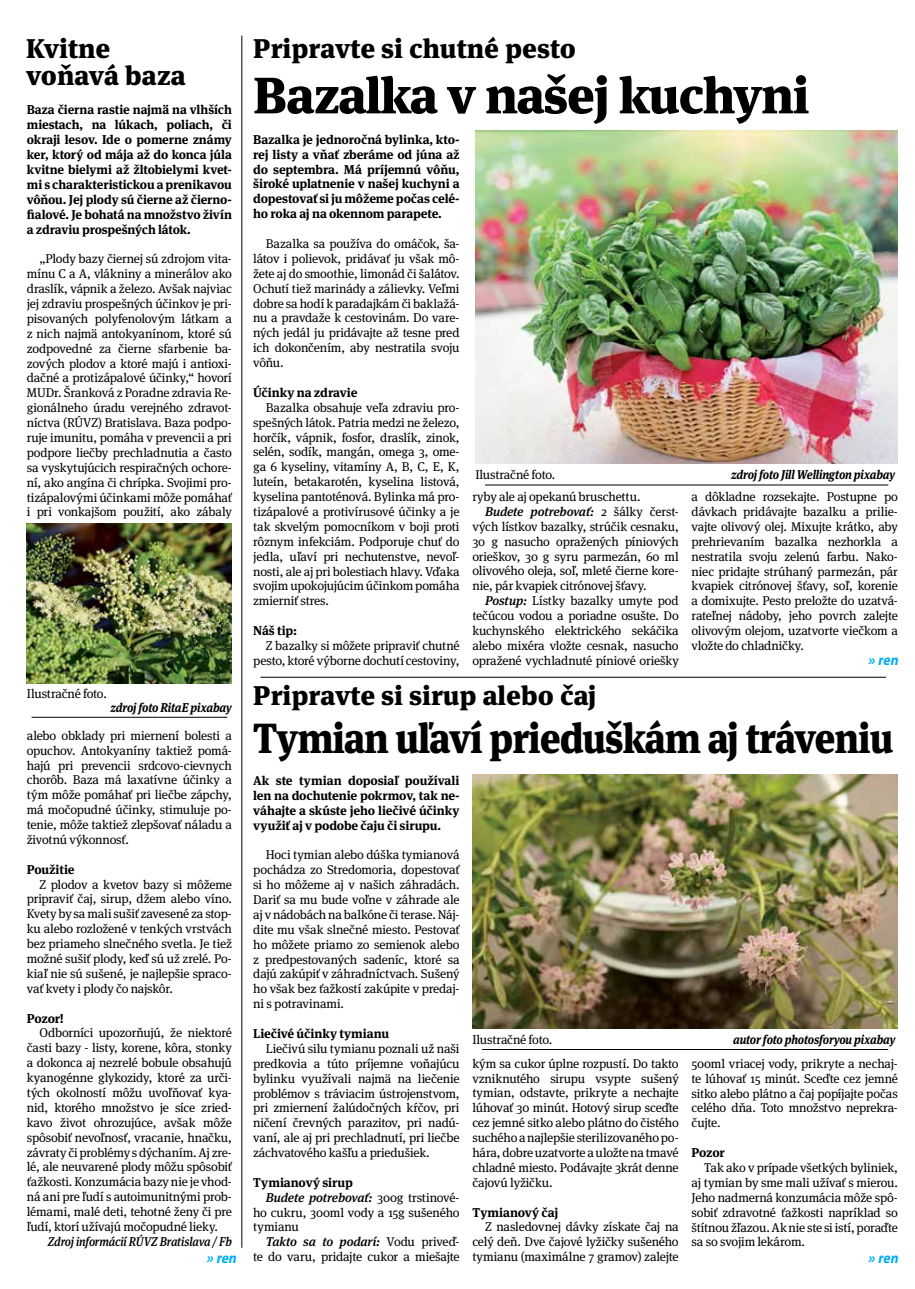
<style>
.page{position:relative;width:915px;height:1289px;background:#fff}
.page>*{position:absolute;margin:0;border:0;box-sizing:border-box;transform-origin:0 0}
.t1{font:900 51px "Meta Serif Pro";letter-spacing:-.025em;color:#000}
.t2{font:900 42px "Meta Serif Pro";letter-spacing:-.025em;color:#000;scale:.91 1}
.t3{font:900 27px/27px "Meta Serif Pro";color:#000}
.t4{font:italic 700 15px "Myriad Pro";color:#00aeef}
.t5{font:12.75px/14.9px "Meta Serif Pro";letter-spacing:-.015em;color:#000;text-align:justify}
.t6{font:700 12.75px/14.9px "Meta Serif Pro";letter-spacing:-.01em;color:#000;text-align:justify}
.t7{font:italic 500 12.75px "Meta Serif Pro";letter-spacing:-.015em;color:#000}
.t8{font:italic 700 12.75px "Meta Serif Pro";letter-spacing:-.015em;color:#000;scale:.9 1}
.t9{font:italic 500 12.75px "Meta Serif Pro";letter-spacing:-.015em;color:#000;scale:.9 1}
.s1{font-weight:400;font-style:normal}
.s2{font-weight:500;font-style:italic}
</style>
<div class="page">
<img style="left:475px;top:131px;width:422px;height:333px">
<hr style="left:485px;top:484px;width:403px;height:1px;background:#000">
<hr style="left:241px;top:35px;width:1px;height:1212px;background:#000">
<img style="left:27px;top:523px;width:205px;height:160px">
<hr style="left:32px;top:717px;width:195px;height:1px;background:#000">
<hr style="left:260px;top:677px;width:625px;height:1px;background:#000">
<hr style="left:482px;top:1049px;width:405px;height:1px;background:#000">
<img style="left:472px;top:774px;width:425px;height:254px">
<h3 class="t3" style="left:26px;top:32px;width:161px">Kvitne voňavá baza</h3>
<p class="t6" style="left:27px;top:101px;width:206px">Baza čierna rastie najmä na vlhších miestach, na lúkach, poliach, či okraji lesov. Ide o pomerne známy ker, ktorý od mája až do konca júla kvitne bielymi až žltobielymi kvet&shy;mi s charakteristickou a prenikavou vôňou. Jej plody sú čierne až čierno&shy;fialové. Je bohatá na množstvo živín a zdraviu prospešných látok.</p>
<p class="t5" style="left:27px;top:251px;width:206px;text-indent:13px">„Plody bazy čiernej sú zdrojom vita&shy;mínu C a A, vlákniny a minerálov ako draslík, vápnik a železo. Avšak najviac jej zdraviu prospešných účinkov je pri&shy;pisovaných polyfenolovým látkam a z nich najmä antokyanínom, ktoré sú zodpovedné za čierne sfarbenie ba&shy;zových plodov a ktoré majú i antioxi&shy;dačné a protizápalové účinky,“ hovorí MUDr. Šranková z Poradne zdravia Re&shy;gionálneho úradu verejného zdravot&shy;níctva (RÚVZ) Bratislava. Baza podpo&shy;ruje imunitu, pomáha v prevencii a pri podpore liečby prechladnutia a často sa vyskytujúcich respiračných ochore&shy;ní, ako angína či chrípka. Svojimi pro&shy;tizápalovými účinkami môže pomáhať i pri vonkajšom použití, ako zábaly</p>
<h3 class="t3" style="left:253px;top:32px;width:324px">Pripravte si chutné pesto</h3>
<h1 class="t1" style="left:253px;top:53px;width:557px">Bazalka v našej kuchyni</h1>
<p class="t6" style="left:253px;top:131px;width:208px">Bazalka je jednoročná bylinka, kto&shy;rej listy a vňať zberáme od júna až do septembra. Má príjemnú vôňu, široké uplatnenie v našej kuchyni a dopestovať si ju môžeme počas celé&shy;ho roka aj na okennom parapete.</p>
<p class="t5" style="left:253px;top:235px;width:208px;text-indent:13px">Bazalka sa používa do omáčok, ša&shy;látov i polievok, pridávať ju však mô&shy;žete aj do smoothie, limonád či šalátov.<br>Ochutí tiež marinády a zálievky. Veľmi dobre sa hodí k paradajkám či baklažá&shy;nu a pravdaže k cestovinám. Do vare&shy;ných jedál ju pridávajte až tesne pred ich dokončením, aby nestratila svoju vôňu.</p>
<p class="t6" style="left:253px;top:384px;width:106px">Účinky na zdravie</p>
<p class="t5" style="left:253px;top:399px;width:208px;text-indent:13px">Bazalka obsahuje veľa zdraviu pro&shy;spešných látok. Patria medzi ne železo, horčík, vápnik, fosfor, draslík, zinok, selén, sodík, mangán, omega 3, ome&shy;ga 6 kyseliny, vitamíny A, B, C, E, K, luteín, betakarotén, kyselina listová, kyselina pantoténová. Bylinka má pro&shy;tizápalové a protivírusové účinky a je tak skvelým pomocníkom v boji proti rôznym infekciám. Podporuje chuť do jedla, uľaví pri nechutenstve, nevoľ&shy;nosti, ale aj pri bolestiach hlavy. Vďaka svojim upokojujúcim účinkom pomáha zmierniť stres.</p>
<p class="t6" style="left:253px;top:622px;width:45px">Náš tip:</p>
<p class="t5" style="left:253px;top:637px;width:208px;text-align:right">Z bazalky si môžete pripraviť chutné pesto, ktoré výborne dochutí cestoviny,</p>
<p class="t5" style="left:475px;top:467px;width:81px">Ilustračné foto.</p>
<p class="t8" style="left:730px;top:464px;width:184px">zdroj foto Jill Wellington pixabay</p>
<p class="t5" style="left:472px;top:488px;width:169px">ryby ale aj opekanú bruschettu.</p>
<p class="t7" style="left:485px;top:501px;width:195px">Budete potrebovať: <span class="s1">2 šálky čerst-</span></p>
<p class="t5" style="left:472px;top:518px;width:208px">vých lístkov bazalky, strúčik cesnaku,</p>
<p class="t5" style="left:472px;top:533px;width:208px">30 g nasucho opražených píniových</p>
<p class="t5" style="left:472px;top:548px;width:208px">orieškov, 30 g syru parmezán, 60 ml</p>
<p class="t5" style="left:472px;top:563px;width:208px">olivového oleja, soľ, mleté čierne kore-</p>
<p class="t5" style="left:472px;top:578px;width:176px">nie, pár kvapiek citrónovej šťavy.</p>
<p class="t5" style="left:485px;top:592px;width:195px"><span class="s2">Postup:</span> Lístky bazalky umyte pod</p>
<p class="t5" style="left:472px;top:607px;width:208px">tečúcou vodou a poriadne osušte. Do</p>
<p class="t5" style="left:472px;top:622px;width:208px">kuchynského elektrického sekáčika</p>
<p class="t5" style="left:472px;top:637px;width:208px">alebo mixéra vložte cesnak, nasucho</p>
<p class="t5" style="left:472px;top:652px;width:208px">opražené vychladnuté píniové oriešky</p>
<p class="t5" style="left:691px;top:488px;width:208px">a dôkladne rozsekajte. Postupne po dávkach pridávajte bazalku a prilie&shy;vajte olivový olej. Mixujte krátko, aby prehrievaním bazalka nezhorkla a nestratila svoju zelenú farbu. Nako&shy;niec pridajte strúhaný parmezán, pár kvapiek citrónovej šťavy, soľ, korenie a domixujte. Pesto preložte do uzatvá&shy;rateľnej nádoby, jeho povrch zalejte olivovým olejom, uzatvorte viečkom a vložte do chladničky.</p>
<p class="t4" style="left:867px;top:652px;width:35px">» ren</p>
<p class="t5" style="left:27px;top:685px;width:81px">Ilustračné foto.</p>
<h3 class="t3" style="left:110px;top:679px;width:487px"><sub>zdroj</sub> <sub>foto</sub> <sub>RitaE</sub> <sub>pixabay</sub> Pripravte si sirup alebo čaj</h3>
<h2 class="t2" style="left:253px;top:703px;width:704px">Tymian uľaví prieduškám aj tráveniu</h2>
<p class="t6" style="left:253px;top:772px;width:208px">Ak ste tymian doposiaľ používali len na dochutenie pokrmov, tak ne&shy;váhajte a skúste jeho liečivé účinky využiť aj v podobe čaju či sirupu.</p>
<p class="t5" style="left:253px;top:846px;width:208px;text-indent:13px">Hoci tymian alebo dúška tymianová pochádza zo Stredomoria, dopestovať si ho môžeme aj v našich záhradách.<br>Dariť sa mu bude voľne v záhrade ale aj v nádobách na balkóne či terase. Náj&shy;dite mu však slnečné miesto. Pestovať ho môžete priamo zo semienok alebo z predpestovaných sadeníc, ktoré sa dajú zakúpiť v záhradníctvach. Sušený ho však bez ťažkostí zakúpite v predaj&shy;ni s potravinami.</p>
<p class="t6" style="left:253px;top:1025px;width:137px">Liečivé účinky tymianu</p>
<p class="t5" style="left:253px;top:1040px;width:208px;text-indent:13px">Liečivú silu tymianu poznali už naši predkovia a túto príjemne voňajúcu bylinku využívali najmä na liečenie problémov s tráviacim ústrojenstvom, pri zmiernení žalúdočných kŕčov, pri ničení črevných parazitov, pri nadú&shy;vaní, ale aj pri prechladnutí, pri liečbe záchvatového kašľu a priedušiek.</p>
<p class="t6" style="left:253px;top:1173px;width:101px">Tymianový sirup</p>
<p class="t7" style="left:266px;top:1187px;width:195px">Budete potrebovať: <span class="s1">300g trstinové-</span></p>
<p class="t5" style="left:253px;top:1203px;width:208px">ho cukru, 300ml vody a 15g sušeného</p>
<p class="t5" style="left:253px;top:1218px;width:47px">tymianu</p>
<p class="t7" style="left:266px;top:1232px;width:195px">Takto sa to podarí: <span class="s1">Vodu priveď-</span></p>
<p class="t5" style="left:253px;top:1248px;width:208px">te do varu, pridajte cukor a miešajte</p>
<p class="t5" style="left:27px;top:727px;width:206px">alebo obklady pri miernení bolesti a opuchov. Antokyaníny taktiež pomá&shy;hajú pri prevencii srdcovo-cievnych chorôb. Baza má laxatívne účinky a tým môže pomáhať pri liečbe zápchy, má močopudné účinky, stimuluje po&shy;tenie, môže taktiež zlepšovať náladu a životnú výkonnosť.</p>
<p class="t6" style="left:27px;top:860px;width:49px">Použitie</p>
<p class="t5" style="left:27px;top:876px;width:206px;text-indent:13px">Z plodov a kvetov bazy si môžeme pripraviť čaj, sirup, džem alebo víno.<br>Kvety by sa mali sušiť zavesené za stop&shy;ku alebo rozložené v tenkých vrstvách bez priameho slnečného svetla. Je tiež možné sušiť plody, keď sú už zrelé. Po&shy;kiaľ nie sú sušené, je najlepšie spraco&shy;vať kvety i plody čo najskôr.</p>
<p class="t6" style="left:27px;top:1009px;width:39px">Pozor!</p>
<p class="t5" style="left:27px;top:1024px;width:206px;text-indent:13px">Odborníci upozorňujú, že niektoré časti bazy - listy, korene, kôra, stonky a dokonca aj nezrelé bobule obsahujú kyanogénne glykozidy, ktoré za urči&shy;tých okolností môžu uvoľňovať kya&shy;nid, ktorého množstvo je síce zried&shy;kavo život ohrozujúce, avšak môže spôsobiť nevoľnosť, vracanie, hnačku, závraty či problémy s dýchaním. Aj zre&shy;lé, ale neuvarené plody môžu spôsobiť ťažkosti. Konzumácia bazy nie je vhod&shy;ná ani pre ľudí s autoimunitnými prob&shy;lémami, malé deti, tehotné ženy či pre ľudí, ktorí užívajú močopudné lieky.</p>
<p class="t9" style="left:48px;top:1231px;width:206px">Zdroj informácií RÚVZ Bratislava / Fb</p>
<p class="t4" style="left:206px;top:1249px;width:35px">» ren</p>
<p class="t5" style="left:472px;top:1031px;width:81px">Ilustračné foto.</p>
<p class="t8" style="left:733px;top:1029px;width:182px">autor foto photosforyou pixabay</p>
<p class="t5" style="left:472px;top:1055px;width:208px">kým sa cukor úplne rozpustí. Do takto vzniknutého sirupu vsypte sušený tymian, odstavte, prikryte a nechajte lúhovať 30 minút. Hotový sirup sceďte cez jemné sitko alebo plátno do čistého suchého a najlepšie sterilizovaného po&shy;hára, dobre uzatvorte a uložte na tmavé chladné miesto. Podávajte 3krát denne čajovú lyžičku.</p>
<p class="t6" style="left:472px;top:1203px;width:87px">Tymianový čaj</p>
<p class="t5" style="left:472px;top:1218px;width:208px;text-indent:13px">Z nasledovnej dávky získate čaj na celý deň. Dve čajové lyžičky sušeného tymianu (maximálne 7 gramov) zalejte</p>
<p class="t5" style="left:691px;top:1055px;width:208px">500ml vriacej vody, prikryte a nechaj&shy;te lúhovať 15 minút. Sceďte cez jemné sitko alebo plátno a čaj popíjajte počas celého dňa. Toto množstvo neprekra&shy;čujte.</p>
<p class="t6" style="left:691px;top:1144px;width:35px">Pozor</p>
<p class="t5" style="left:691px;top:1159px;width:208px;text-indent:13px">Tak ako v prípade všetkých byliniek, aj tymian by sme mali užívať s mierou.<br>Jeho nadmerná konzumácia môže spô&shy;sobiť zdravotné ťažkosti napríklad so štítnou žľazou. Ak nie ste si istí, poraďte sa so svojim lekárom.</p>
<p class="t4" style="left:867px;top:1249px;width:35px">» ren</p>
</div>
